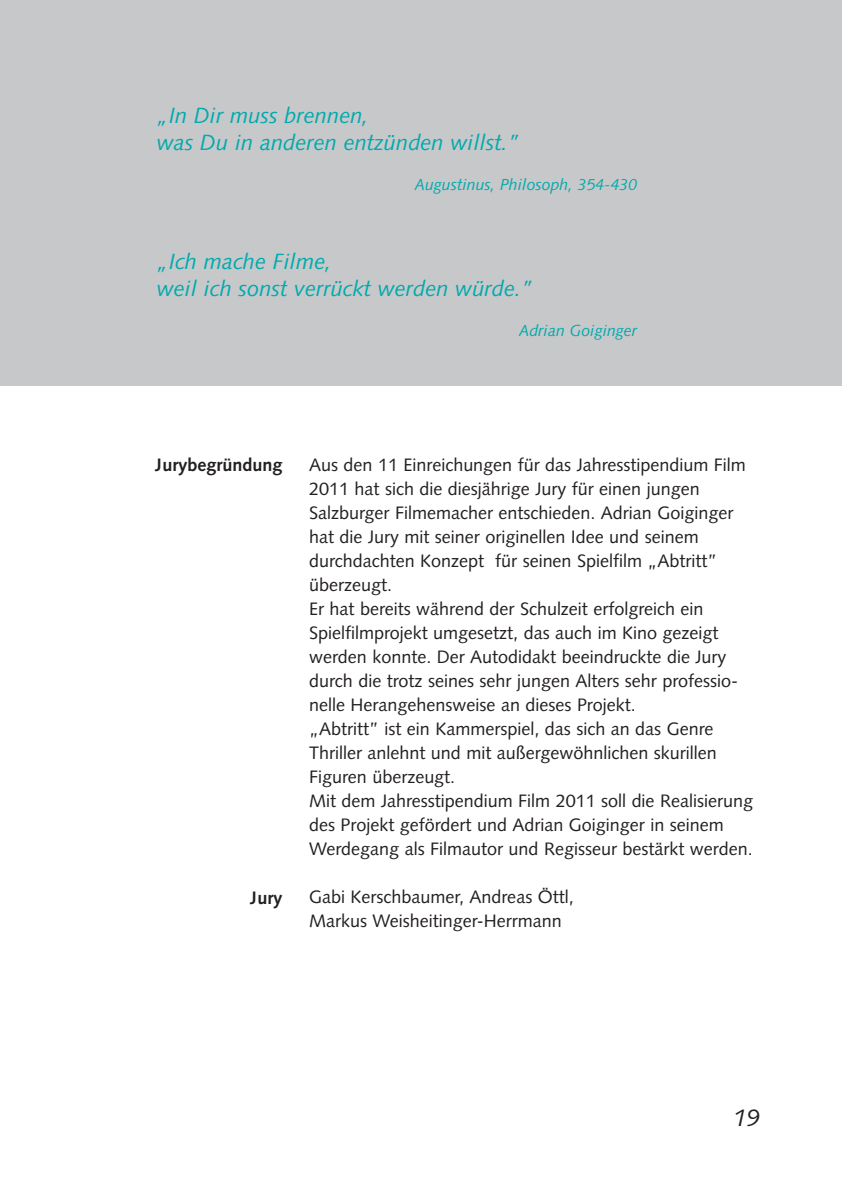
<style>
.page{position:relative;width:842px;height:1191px;background:#fff}
.page>*{position:absolute;margin:0;border:0;box-sizing:border-box;transform-origin:0 0}
.t1{font:italic 24px "Syntax";color:#231f20}
.t2{font:italic 22px/26.4px "Syntax";color:#00aaad}
.t3{font:18px/24px "Syntax";color:#231f20}
.t4{font:700 18px "Syntax";color:#231f20}
.t5{font:italic 16px "Syntax";color:#00aaad}
</style>
<div class="page">
<div style="left:1px;top:0;width:841px;height:386px;background:#c7c8ca"></div>
<p class="t2" style="left:157px;top:105px;width:365px">„In Dir muss brennen,<br>was Du in anderen entzünden willst.”</p>
<p class="t5" style="left:414px;top:178px;width:224px">Augustinus, Philosoph, 354-430</p>
<p class="t2" style="left:157px;top:250px;width:378px">„Ich mache Filme,<br>weil ich sonst verrückt werden würde.”</p>
<p class="t5" style="left:519px;top:324px;width:120px">Adrian Goiginger</p>
<p class="t4" style="left:156px;top:458px;width:128px">Jurybegründung</p>
<p class="t4" style="left:250px;top:890px;width:33px">Jury</p>
<p class="t3" style="left:309px;top:454px;width:445px">Aus den 11 Einreichungen für das Jahresstipendium Film 2011 hat sich die diesjährige Jury für einen jungen Salzburger Filmemacher entschieden. Adrian Goiginger hat die Jury mit seiner originellen Idee und seinem durchdachten Konzept für seinen Spielfilm „Abtritt” überzeugt.<br>Er hat bereits während der Schulzeit erfolgreich ein Spielfilmprojekt umgesetzt, das auch im Kino gezeigt werden konnte. Der Autodidakt beeindruckte die Jury durch die trotz seines sehr jungen Alters sehr professio&shy;nelle Herangehensweise an dieses Projekt.<br>„Abtritt” ist ein Kammerspiel, das sich an das Genre Thriller anlehnt und mit außergewöhnlichen skurillen Figuren überzeugt.<br>Mit dem Jahresstipendium Film 2011 soll die Realisierung des Projekt gefördert und Adrian Goiginger in seinem Werdegang als Filmautor und Regisseur bestärkt werden.</p>
<p class="t3" style="left:309px;top:886px;width:266px">Gabi Kerschbaumer, Andreas Öttl,<br>Markus Weisheitinger-Herrmann</p>
<h1 class="t1" style="left:734px;top:1108px;width:28px">19</h1>
</div>
